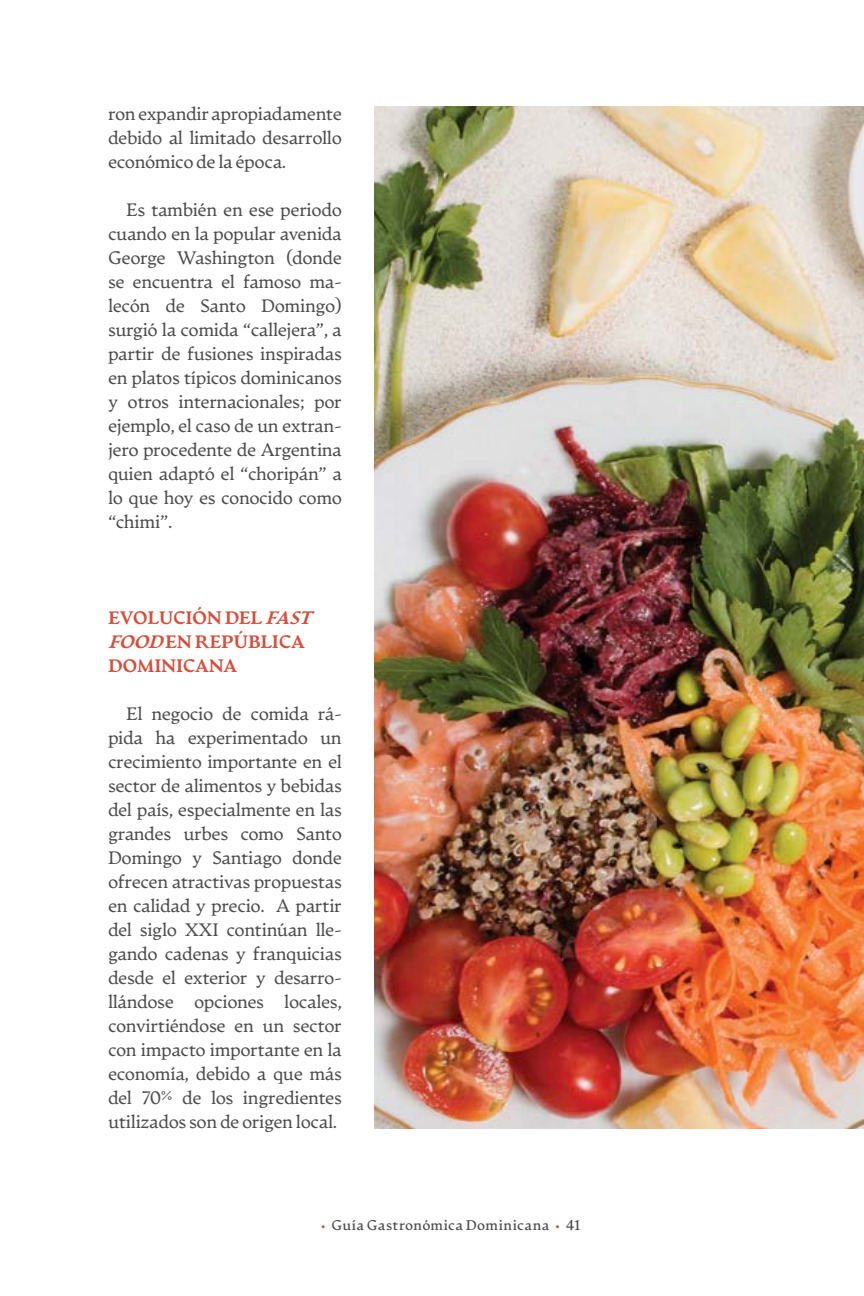
<style>
.page{position:relative;width:864px;height:1296px;background:#fff}
.page>*{position:absolute;margin:0;border:0;box-sizing:border-box;transform-origin:0 0}
.t1{font:18px/24px "Artifex CF";letter-spacing:-.025em;color:#4d4d4f;text-align:justify}
.t2{font:800 18px/24px "Artifex CF";letter-spacing:-.025em;color:#d74e3b}
.t3{font:600 14px "Artifex CF";letter-spacing:.02em;color:#4d4d4f}
.s1{font-style:italic}
.s2{color:#d64227}
</style>
<div class="page">
<img style="left:374px;top:107px;width:490px;height:1021px">
<p class="t1" style="left:108px;top:103px;width:236px">ron expandir apropiadamente debido al limitado desarrollo económico de la época.</p>
<p class="t1" style="left:108px;top:199px;width:236px;text-indent:18px">Es también en ese periodo cuando en la popular avenida George Washington (donde se encuentra el famoso ma&shy;lecón de Santo Domingo) surgió la comida “callejera”, a partir de fusiones inspiradas en platos típicos dominicanos y otros internacionales; por ejemplo, el caso de un extran&shy;jero procedente de Argentina quien adaptó el “choripán” a lo que hoy es conocido como “chimi”.</p>
<p class="t2" style="left:108px;top:607px;width:213px">EVOLUCIÓN DEL <span class="s1">FAST<br>FOOD</span>EN REPÚBLICA<br>DOMINICANA</p>
<p class="t1" style="left:108px;top:703px;width:236px;text-indent:18px">El negocio de comida rá&shy;pida ha experimentado un crecimiento importante en el sector de alimentos y bebidas del país, especialmente en las grandes urbes como Santo Domingo y Santiago donde ofrecen atractivas propuestas en calidad y precio. A partir del siglo XXI continúan lle&shy;gando cadenas y franquicias desde el exterior y desarro&shy;llándose opciones locales, convirtiéndose en un sector con impacto importante en la economía, debido a que más del 70% de los ingredientes utilizados son de origen local.</p>
<p class="t3" style="left:320px;top:1217px;width:262px"><span class="s2">•</span> Guía Gastronómica Dominicana <span class="s2">•</span> 41</p>
</div>
